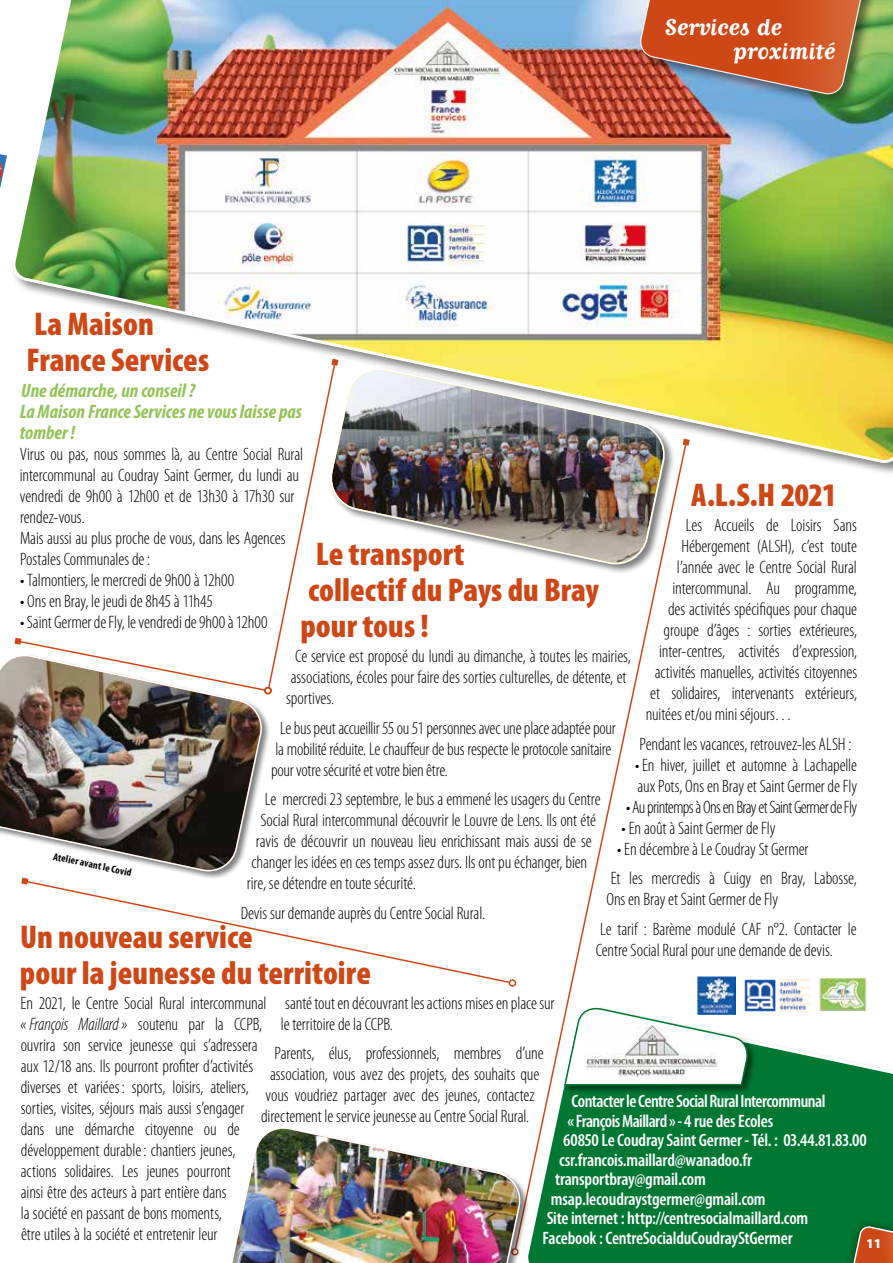
<style>
.page{position:relative;width:893px;height:1263px;background:#fff}
.page>*{position:absolute;margin:0;border:0;box-sizing:border-box;transform-origin:0 0}
.t1{font:900 condensed 33px/36px "Myriad Pro";color:#ce4716}
.t2{font:700 27px/24px "Matrix Script";color:#fff}
.t3{font:italic 700 condensed 19.5px/21px "Myriad Pro";color:#94c356}
.t4{font:300 condensed 18px/21px "Myriad Pro";letter-spacing:-.01em;color:#000}
.t5{font:600 condensed 18px "Myriad Pro";letter-spacing:-.01em;color:#fff}
.t6{font:600 condensed 18px "Myriad Pro";letter-spacing:-.03em;color:#fff}
.t7{font:300 condensed 18px "Myriad Pro";letter-spacing:-.035em;color:#000}
.t8{font:900 13.5px "Myriad Pro";color:#fff}
.t9{font:700 condensed 10.5px "Myriad Pro";color:#000}
.s1{font-style:italic}
</style>
<div class="page">
<div style="left:529px;top:1043px;width:364px;height:220px;background:#007732"></div>
<img style="left:13px;top:0;width:880px;height:466px">
<div style="left:638px;top:0;width:244px;height:108px;background:#000;opacity:.5"></div>
<img style="left:638px;top:0;width:232px;height:97px">
<svg style="left:514px;top:440px;width:174px;height:810px"></svg>
<svg style="left:683px;top:439px;width:7px;height:7px"></svg>
<svg style="left:28px;top:881px;width:483px;height:103px"></svg>
<svg style="left:21px;top:880px;width:7px;height:5px"></svg>
<div style="left:509px;top:979px;width:7px;height:8px;border:2px solid #ce4716;border-radius:50%"></div>
<svg style="left:14px;top:359px;width:324px;height:330px"></svg>
<div style="left:264px;top:687px;width:8px;height:7px;border:2px solid #ce4716;border-radius:50%"></div>
<div style="left:564px;top:1007px;width:193px;height:87px;background:#000;opacity:.5"></div>
<svg style="left:563px;top:1007px;width:187px;height:79px"></svg>
<img style="left:819px;top:978px;width:47px;height:33px">
<img style="left:697px;top:976px;width:39px;height:39px">
<img style="left:743px;top:980px;width:67px;height:32px">
<img style="left:0;top:154px;width:7px;height:34px">
<div style="left:840px;top:1218px;width:53px;height:45px;background:#007732"></div>
<svg style="left:850px;top:1225px;width:43px;height:38px;background:#9f5c2b"></svg>
<div style="left:329px;top:367px;width:346px;height:208px;background:#000;opacity:.5"></div>
<img style="left:326px;top:366px;width:343px;height:203px">
<div style="left:0;top:654px;width:271px;height:226px;background:#000;opacity:.5"></div>
<img style="left:0;top:653px;width:266px;height:222px">
<img style="left:232px;top:1125px;width:292px;height:138px">
<svg style="left:50px;top:849px;width:85px;height:31px"></svg>
<h2 class="t2" style="left:733px;top:15px;width:104px;text-indent:-68px">Services de proximité</h2>
<h1 class="t1" style="left:27px;top:305px;width:184px">La Maison<br>France Services</h1>
<p class="t3" style="left:20px;top:379px;width:284px">Une démarche, un conseil ?<br>La Maison France Services ne vous laisse pas tomber !</p>
<p class="t4" style="left:20px;top:443px;width:285px">Virus ou pas, nous sommes là, au Centre Social Rural intercommunal au Coudray Saint Germer, du lundi au vendredi de 9h00 à 12h00 et de 13h30 à 17h30 sur rendez-vous.<br>Mais aussi au plus proche de vous, dans les Agences Postales Communales de :</p>
<p class="t4" style="left:20px;top:569px;width:216px">• Talmontiers, le mercredi de 9h00 à 12h00</p>
<p class="t4" style="left:20px;top:590px;width:194px">• Ons en Bray, le jeudi de 8h45 à 11h45</p>
<p class="t4" style="left:20px;top:611px;width:249px">• Saint Germer de Fly, le vendredi de 9h00 à 12h00</p>
<h1 class="t1" style="left:691px;top:476px;width:147px">A.L.S.H 2021</h1>
<p class="t4" style="left:686px;top:515px;width:172px">Les Accueils de Loisirs Sans</p>
<p class="t4" style="left:681px;top:536px;width:177px">Hébergement (ALSH), c’est toute</p>
<p class="t4" style="left:677px;top:557px;width:181px">l’année avec le Centre Social Rural</p>
<p class="t4" style="left:672px;top:578px;width:186px">intercommunal. Au programme,</p>
<p class="t4" style="left:668px;top:599px;width:190px">des activités spécifiques pour chaque</p>
<p class="t4" style="left:664px;top:620px;width:195px">groupe d’âges : sorties extérieures,</p>
<p class="t4" style="left:659px;top:641px;width:200px">inter-centres, activités d’expression,</p>
<p class="t4" style="left:655px;top:662px;width:204px">activités manuelles, activités citoyennes</p>
<p class="t4" style="left:650px;top:683px;width:209px">et solidaires, intervenants extérieurs,</p>
<p class="t4" style="left:646px;top:704px;width:148px">nuitées et/ou mini séjours…</p>
<p class="t4" style="left:639px;top:733px;width:214px">Pendant les vacances, retrouvez-les ALSH :</p>
<p class="t4" style="left:635px;top:754px;width:224px">• En hiver, juillet et automne à Lachapelle aux Pots, Ons en Bray et Saint Germer de Fly</p>
<p class="t7" style="left:626px;top:796px;width:233px">• Au printemps à Ons en Bray et Saint Germer de Fly</p>
<p class="t4" style="left:622px;top:817px;width:155px">• En août à Saint Germer de Fly</p>
<p class="t4" style="left:611px;top:834px;width:247px;line-height:29.5px;text-indent:6px">• En décembre à Le Coudray St Germer<br>Et les mercredis à Cuigy en Bray, Labosse,</p>
<p class="t4" style="left:600px;top:885px;width:258px;line-height:29.5px;text-indent:6px">Ons en Bray et Saint Germer de Fly<br>Le tarif : Barème modulé CAF n°2. Contacter le</p>
<h1 class="t1" style="left:301px;top:535px;width:300px;text-indent:15px">Le transport<br>collectif du Pays du Bray pour tous !</h1>
<p class="t4" style="left:286px;top:645px;width:346px;text-indent:9px">Ce service est proposé du lundi au dimanche, à toutes les mairies, associations, écoles pour faire des sorties culturelles, de détente, et sportives.</p>
<p class="t4" style="left:271px;top:717px;width:346px;text-indent:9px">Le bus peut accueillir 55 ou 51 personnes avec une place adaptée pour la mobilité réduite. Le chauffeur de bus respecte le protocole sanitaire pour votre sécurité et votre bien être.</p>
<p class="t4" style="left:265px;top:788px;width:337px">Le mercredi 23 septembre, le bus a emmené les usagers du Centre</p>
<p class="t4" style="left:260px;top:809px;width:337px">Social Rural intercommunal découvrir le Louvre de Lens. Ils ont été</p>
<p class="t4" style="left:256px;top:831px;width:337px">ravis de découvrir un nouveau lieu enrichissant mais aussi de se</p>
<p class="t4" style="left:251px;top:852px;width:337px">changer les idées en ces temps assez durs. Ils ont pu échanger, bien</p>
<p class="t4" style="left:247px;top:873px;width:171px">rire, se détendre en toute sécurité.</p>
<p class="t4" style="left:241px;top:902px;width:246px">Devis sur demande auprès du Centre Social Rural.</p>
<p class="t9" style="left:55px;top:850px;width:81px;rotate:12deg">Atelier avant le Covid</p>
<h1 class="t1" style="left:20px;top:917px;width:234px">Un nouveau service</h1>
<p class="t4" style="left:596px;top:939px;width:239px">Centre Social Rural pour une demande de devis.</p>
<h1 class="t1" style="left:20px;top:953px;width:353px">pour la jeunesse du territoire</h1>
<p class="t4" style="left:21px;top:992px;width:248px">En 2021, le Centre Social Rural intercommunal <span class="s1">« François Maillard »</span> soutenu par la CCPB, ouvrira son service jeunesse qui s’adressera aux 12/18 ans. Ils pourront profiter d’activités diverses et variées: sports, loisirs, ateliers, sorties, visites, séjours mais aussi s’engager dans une démarche citoyenne ou de développement durable: chantiers jeunes, actions solidaires. Les jeunes pourront<br>ainsi être des acteurs à part entière dans<br>la société en passant de bons moments,<br>être utiles à la société et entretenir leur</p>
<p class="t4" style="left:281px;top:992px;width:275px">santé tout en découvrant les actions mises en place sur le territoire de la CCPB.</p>
<p class="t4" style="left:275px;top:1043px;width:271px">Parents, élus, professionnels, membres d’une</p>
<p class="t4" style="left:270px;top:1064px;width:271px">association, vous avez des projets, des souhaits que</p>
<p class="t4" style="left:266px;top:1085px;width:271px">vous voudriez partager avec des jeunes, contactez</p>
<p class="t4" style="left:261px;top:1106px;width:270px">directement le service jeunesse au Centre Social Rural.</p>
<p class="t6" style="left:572px;top:1090px;width:255px">Contacter le Centre Social Rural Intercommunal</p>
<p class="t6" style="left:567px;top:1109px;width:207px">« François Maillard » - 4 rue des Ecoles</p>
<p class="t5" style="left:563px;top:1129px;width:305px">60850 Le Coudray Saint Germer - Tél. : 03.44.81.83.00</p>
<p class="t5" style="left:559px;top:1148px;width:194px">csr.francois.maillard@wanadoo.fr</p>
<p class="t5" style="left:555px;top:1168px;width:152px">transportbray@gmail.com</p>
<p class="t5" style="left:551px;top:1187px;width:216px">msap.lecoudraystgermer@gmail.com</p>
<p class="t5" style="left:547px;top:1207px;width:263px">Site internet : http://centresocialmaillard.com</p>
<p class="t5" style="left:543px;top:1226px;width:252px">Facebook : CentreSocialduCoudrayStGermer</p>
<p class="t8" style="left:866px;top:1235px;width:17px">11</p>
</div>
